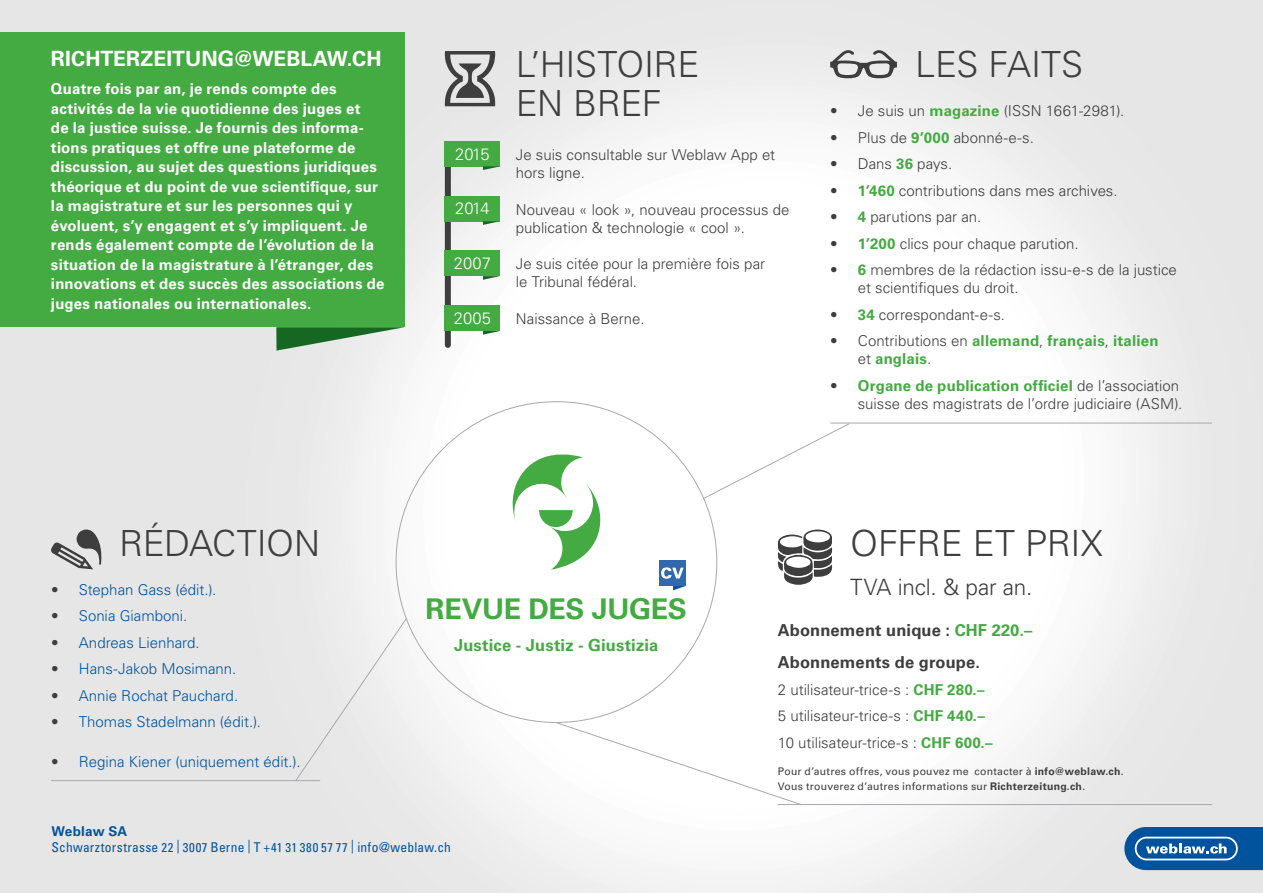
<style>
.page{position:relative;width:1263px;height:893px;background:#fff}
.page>*{position:absolute;margin:0;border:0;box-sizing:border-box;transform-origin:0 0}
.t1{font:300 36px/39px "Univers LT Std";letter-spacing:-.01em;color:#3e3e3f}
.t2{font:700 28.5px "Univers LT Std";letter-spacing:-.015em;color:#44aa42}
.t3{font:300 22.5px "Univers LT Std";letter-spacing:-.01em;color:#3e3e3f}
.t4{font:700 21px "Univers LT Std";letter-spacing:.005em;color:#fff}
.t5{font:700 16.5px/32.5px "Univers LT Std";letter-spacing:.01em;color:#3e3e3f}
.t6{font:700 16.5px "Univers LT Std";letter-spacing:.01em;color:#44aa42}
.t7{font:300 16.5px "Univers LT Std";color:#fff}
.t8{font:300 15px/18px "Univers LT Std";color:#3e3e3f}
.t9{font:700 15px/19.5px "Univers LT Std";letter-spacing:.015em;color:#fff}
.t10{font:300 15px "Univers LT Std";color:#01539e}
.t11{font:700 15px/18px "Univers LT Std";letter-spacing:.01em;color:#44aa42}
.t12{font:condensed 13.5px/16.2px "Univers LT Std";letter-spacing:.015em;color:#01539e}
.t13{font:10.5px/15px "Univers LT Std";letter-spacing:.025em;color:#3e3e3f}
.s1{font-weight:700;color:#44aa42}
.s2{font-weight:300;color:#3e3e3f}
.s3{color:#3e3e3f}
.s4{color:#44aa42}
.s5{font-weight:700}
.s6{font-weight:700;font-stretch:normal}
.s7{font-size:12.75px}
</style>
<div class="page">
<div style="left:1255px;top:0;width:8px;height:893px;background:#e6e6e6"></div>
<img style="left:0;top:0;width:786px;height:371px">
<svg style="left:1124px;top:827px;width:139px;height:43px;background:#2a6ead"></svg>
<svg style="left:295px;top:617px;width:112px;height:165px"></svg>
<hr style="left:51px;top:780px;width:269px;height:1px;background:#a8a9ad">
<hr style="left:830px;top:423px;width:382px;height:1px;background:#a8a9ad">
<svg style="left:703px;top:423px;width:147px;height:76px"></svg>
<div style="left:0;top:33px;width:405px;height:294px;background:#44aa42"></div>
<svg style="left:276px;top:327px;width:129px;height:24px"></svg>
<svg style="left:830px;top:50px;width:67px;height:28px;background:#aeadae"></svg>
<svg style="left:50px;top:528px;width:53px;height:41px;background:#acacac"></svg>
<svg style="left:444px;top:51px;width:52px;height:55px;background:#969696"></svg>
<div style="left:445px;top:144px;width:6px;height:201px;background:#3e3e3f"></div>
<div style="left:445px;top:196px;width:55px;height:25px;background:#44aa42"></div>
<svg style="left:483px;top:221px;width:17px;height:4px"></svg>
<div style="left:445px;top:251px;width:55px;height:25px;background:#44aa42"></div>
<svg style="left:483px;top:276px;width:17px;height:4px"></svg>
<div style="left:445px;top:305px;width:55px;height:26px;background:#44aa42"></div>
<svg style="left:483px;top:331px;width:17px;height:4px"></svg>
<div style="left:445px;top:141px;width:55px;height:25px;background:#44aa42"></div>
<svg style="left:483px;top:166px;width:17px;height:4px"></svg>
<svg style="left:777px;top:530px;width:55px;height:55px"></svg>
<svg style="left:556px;top:722px;width:245px;height:83px"></svg>
<hr style="left:778px;top:804px;width:434px;height:1px;background:#a8a9ad">
<svg style="left:512px;top:454px;width:89px;height:116px"></svg>
<svg style="left:673px;top:586px;width:13px;height:4px"></svg>
<div style="left:659px;top:560px;width:27px;height:26px;background:#3069ad"></div>
<svg style="left:661px;top:567px;width:23px;height:12px"></svg>
<h3 class="t4" style="left:51px;top:47px;width:332px">RICHTERZEITUNG@WEBLAW.CH</h3>
<p class="t9" style="left:51px;top:79px;width:335px">Quatre fois par an, je rends compte des activités de la vie quotidienne des juges et<br>de la justice suisse. Je fournis des informa&shy;tions pratiques et offre une plateforme de discussion, au sujet des questions juridiques théorique et du point de vue scientifique, sur la magistrature et sur les personnes qui y évoluent, s’y engagent et s’y impliquent. Je rends également compte de l’évolution de la situation de la magistrature à l’étranger, des innovations et des succès des associations de juges nationales ou internationales.</p>
<p class="t7" style="left:455px;top:144px;width:36px">2015</p>
<p class="t7" style="left:455px;top:199px;width:36px">2014</p>
<p class="t7" style="left:454px;top:254px;width:39px">2007</p>
<p class="t7" style="left:454px;top:308px;width:39px">2005</p>
<h1 class="t1" style="left:516px;top:45px;width:185px">L’HISTOIRE<br>EN BREF</h1>
<p class="t8" style="left:516px;top:145px;width:261px">Je suis consultable sur Weblaw App et hors ligne.</p>
<p class="t8" style="left:516px;top:200px;width:275px">Nouveau « look », nouveau processus de publication &amp; technologie « cool ».</p>
<p class="t8" style="left:516px;top:255px;width:251px">Je suis citée pour la première fois par le Tribunal fédéral.</p>
<p class="t8" style="left:516px;top:310px;width:130px">Naissance à Berne.</p>
<h1 class="t1" style="left:915px;top:45px;width:169px">LES FAITS</h1>
<p class="t8" style="left:830px;top:102px;width:296px">• Je suis un <span class="s1">magazine</span> (ISSN 1661-2981).</p>
<p class="t8" style="left:830px;top:129px;width:205px">• Plus de <span class="s1">9’000</span> abonné-e-s.</p>
<p class="t8" style="left:830px;top:155px;width:124px">• Dans <span class="s1">36</span> pays.</p>
<p class="t8" style="left:830px;top:182px;width:289px">• <span class="s1">1’460</span> contributions dans mes archives.</p>
<p class="t8" style="left:830px;top:208px;width:153px">• <span class="s1">4</span> parutions par an.</p>
<p class="t8" style="left:830px;top:235px;width:250px">• <span class="s1">1’200</span> clics pour chaque parution.</p>
<p class="t8" style="left:858px;top:261px;width:321px;text-indent:-28px">• <span class="s1">6</span> membres de la rédaction issu-e-s de la justice et scientifiques du droit.</p>
<p class="t8" style="left:830px;top:306px;width:176px">• <span class="s1">34</span> correspondant-e-s.</p>
<p class="t11" style="left:858px;top:332px;width:302px;text-indent:-28px"><span class="s2">• Contributions en</span> allemand<span class="s2">,</span> français<span class="s2">,</span> italien <span class="s2">et</span> anglais<span class="s2">.</span></p>
<p class="t8" style="left:830px;top:377px;width:354px;text-align:right">• <span class="s1">Organe de publication officiel</span> de l’association suisse des magistrats de l’ordre judiciaire (ASM).</p>
<h1 class="t1" style="left:119px;top:523px;width:203px">RÉDACTION</h1>
<p class="t10" style="left:51px;top:580px;width:167px"><span class="s3">•</span> Stephan Gass (édit.).</p>
<p class="t10" style="left:51px;top:607px;width:138px"><span class="s3">•</span> Sonia Giamboni.</p>
<p class="t10" style="left:51px;top:633px;width:150px"><span class="s3">•</span> Andreas Lienhard.</p>
<p class="t10" style="left:51px;top:660px;width:187px"><span class="s3">•</span> Hans-Jakob Mosimann.</p>
<p class="t10" style="left:51px;top:686px;width:189px"><span class="s3">•</span> Annie Rochat Pauchard.</p>
<p class="t10" style="left:51px;top:713px;width:211px"><span class="s3">•</span> Thomas Stadelmann (édit.).</p>
<p class="t10" style="left:51px;top:752px;width:251px"><span class="s3">•</span> Regina Kiener (uniquement édit.).</p>
<h2 class="t2" style="left:426px;top:593px;width:263px">REVUE DES JUGES</h2>
<p class="t6" style="left:454px;top:635px;width:206px">Justice - Justiz - Giustizia</p>
<h1 class="t1" style="left:850px;top:523px;width:254px">OFFRE ET PRIX</h1>
<h3 class="t3" style="left:850px;top:573px;width:184px">TVA incl. &amp; par an.</h3>
<p class="t5" style="left:778px;top:614px;width:256px">Abonnement unique : <span class="s4">CHF 220.–<br></span>Abonnements de groupe.</p>
<p class="t8" style="left:778px;top:676px;width:216px;line-height:26.5px">2 utilisateur-trice-s : <span class="s1">CHF 280.–<br></span>5 utilisateur-trice-s : <span class="s1">CHF 440.–<br></span>10 utilisateur-trice-s : <span class="s1">CHF 600.–</span></p>
<p class="t13" style="left:778px;top:764px;width:347px">Pour d’autres offres, vous pouvez me contacter à <span class="s5">info@weblaw.ch</span>.<br>Vous trouverez d’autres informations sur <span class="s5">Richterzeitung.ch</span>.</p>
<p class="t12" style="left:52px;top:822px;width:401px"><span class="s6">Weblaw SA<br></span>Schwarztorstrasse <span class="s7">22</span> | <span class="s7">3007</span> Berne | T +<span class="s7">41 31 380 57 77</span> | info@weblaw.ch</p>
</div>
